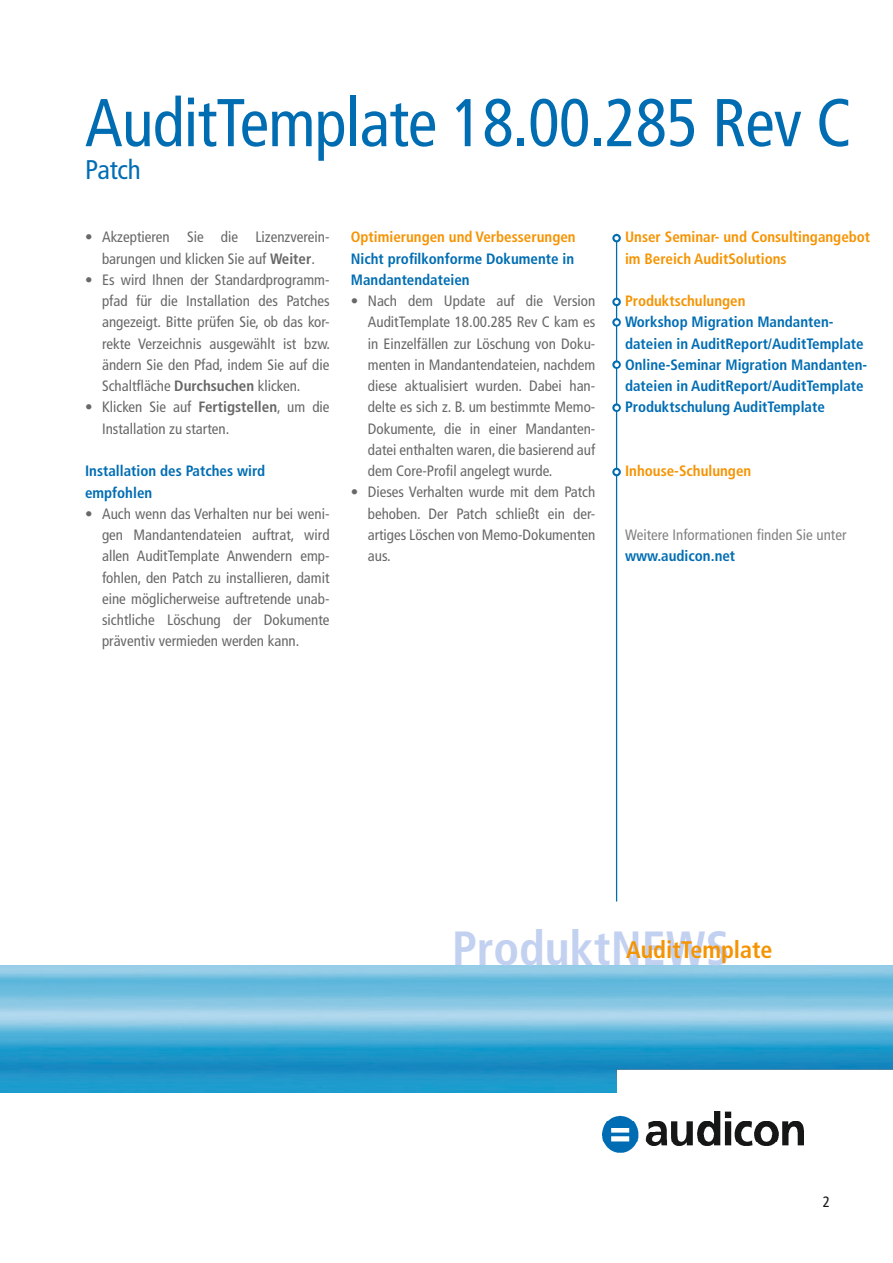
<style>
.page{position:relative;width:893px;height:1263px;background:#fff}
.page>*{position:absolute;margin:0;border:0;box-sizing:border-box;transform-origin:0 0}
.t1{font:condensed 67.5px "Frutiger LT Std";letter-spacing:-.01em;color:#006db3}
.t2{font:700 condensed 48px "Frutiger LT Std";color:#c3d1f1}
.t3{font:condensed 27px "Frutiger LT Std";letter-spacing:-.01em;color:#006db3}
.t4{font:700 condensed 24px "Frutiger LT Std";color:#f59403}
.t5{font:condensed 15px/21.3px "Frutiger LT Std";color:#686868;text-align:justify}
.t6{font:700 condensed 15px/21.3px "Frutiger LT Std";color:#006db3}
.t7{font:700 condensed 15px/21.3px "Frutiger LT Std";color:#f59403}
.t8{font:condensed 15px "Frutiger LT Std";color:#818281}
.t9{font:condensed 15px "Frutiger LT Std";color:#151616}
.s1{font-weight:700}
</style>
<div class="page">
<hr style="left:616px;top:234px;width:1px;height:667px;background:#006db3">
<img style="left:0;top:965px;width:893px;height:114px">
<div style="left:0;top:1079px;width:617px;height:14px;background:#1d9ccd"></div>
<svg style="left:612px;top:234px;width:9px;height:8px"></svg>
<svg style="left:614px;top:236px;width:5px;height:4px"></svg>
<svg style="left:612px;top:298px;width:9px;height:8px"></svg>
<svg style="left:614px;top:300px;width:5px;height:4px"></svg>
<svg style="left:612px;top:468px;width:9px;height:8px"></svg>
<svg style="left:614px;top:470px;width:5px;height:4px"></svg>
<img style="left:602px;top:1112px;width:202px;height:41px">
<svg style="left:612px;top:318px;width:9px;height:9px"></svg>
<svg style="left:614px;top:320px;width:5px;height:5px"></svg>
<svg style="left:612px;top:360px;width:9px;height:9px"></svg>
<svg style="left:614px;top:362px;width:5px;height:5px"></svg>
<svg style="left:612px;top:403px;width:9px;height:9px"></svg>
<svg style="left:614px;top:406px;width:5px;height:4px"></svg>
<h1 class="t1" style="left:85px;top:83px;width:768px">AuditTemplate 18.00.285 Rev C</h1>
<h3 class="t3" style="left:85px;top:153px;width:57px">Patch</h3>
<p class="t5" style="left:85px;top:227px;width:245px;text-align:center">• Akzeptieren Sie die Lizenzverein&shy;barungen und klicken Sie auf <span class="s1">Weiter</span>.</p>
<p class="t5" style="left:102px;top:269px;width:230px;text-indent:-17px">• Es wird Ihnen der Standardprogramm&shy;pfad für die Installation des Patches angezeigt. Bitte prüfen Sie, ob das kor&shy;rekte Verzeichnis ausgewählt ist bzw. ändern Sie den Pfad, indem Sie auf die Schaltfläche <span class="s1">Durchsuchen</span> klicken.</p>
<p class="t5" style="left:102px;top:397px;width:229px;text-indent:-17px">• Klicken Sie auf <span class="s1">Fertigstellen</span>, um die<br>Installation zu starten.</p>
<p class="t6" style="left:85px;top:460px;width:182px">Installation des Patches wird empfohlen</p>
<p class="t5" style="left:102px;top:503px;width:229px;text-indent:-17px">• Auch wenn das Verhalten nur bei weni&shy;gen Mandantendateien auftrat, wird allen AuditTemplate Anwendern emp&shy;fohlen, den Patch zu installieren, damit eine möglicherweise auftretende unab&shy;sichtliche Löschung der Dokumente präventiv vermieden werden kann.</p>
<p class="t7" style="left:351px;top:226px;width:226px">Optimierungen und Verbesserungen</p>
<p class="t6" style="left:351px;top:248px;width:225px">Nicht profilkonforme Dokumente in<br>Mandantendateien</p>
<p class="t5" style="left:368px;top:290px;width:229px;text-indent:-17px">• Nach dem Update auf die Version AuditTemplate 18.00.285 Rev C kam es in Einzelfällen zur Löschung von Doku&shy;menten in Mandantendateien, nachdem diese aktualisiert wurden. Dabei han&shy;delte es sich z. B. um bestimmte Memo-Dokumente, die in einer Mandanten&shy;datei enthalten waren, die basierend auf dem Core-Profil angelegt wurde.</p>
<p class="t5" style="left:368px;top:482px;width:229px;text-indent:-17px">• Dieses Verhalten wurde mit dem Patch behoben. Der Patch schließt ein der&shy;artiges Löschen von Memo-Dokumenten aus.</p>
<p class="t7" style="left:625px;top:227px;width:247px">Unser Seminar- und Consultingangebot im Bereich AuditSolutions</p>
<p class="t7" style="left:625px;top:290px;width:122px">Produktschulungen</p>
<p class="t6" style="left:625px;top:312px;width:244px">Workshop Migration Mandanten&shy;dateien in AuditReport/AuditTemplate Online-Seminar Migration Mandanten&shy;dateien in AuditReport/AuditTemplate Produktschulung AuditTemplate</p>
<p class="t7" style="left:625px;top:460px;width:128px">Inhouse-Schulungen</p>
<p class="t8" style="left:625px;top:526px;width:223px">Weitere Informationen finden Sie unter</p>
<p class="t6" style="left:625px;top:545px;width:112px">www.audicon.net</p>
<h2 class="t2" style="left:452px;top:920px;width:279px">ProduktNEWS</h2>
<h3 class="t4" style="left:626px;top:935px;width:148px">AuditTemplate</h3>
<p class="t9" style="left:823px;top:1193px;width:9px">2</p>
</div>
